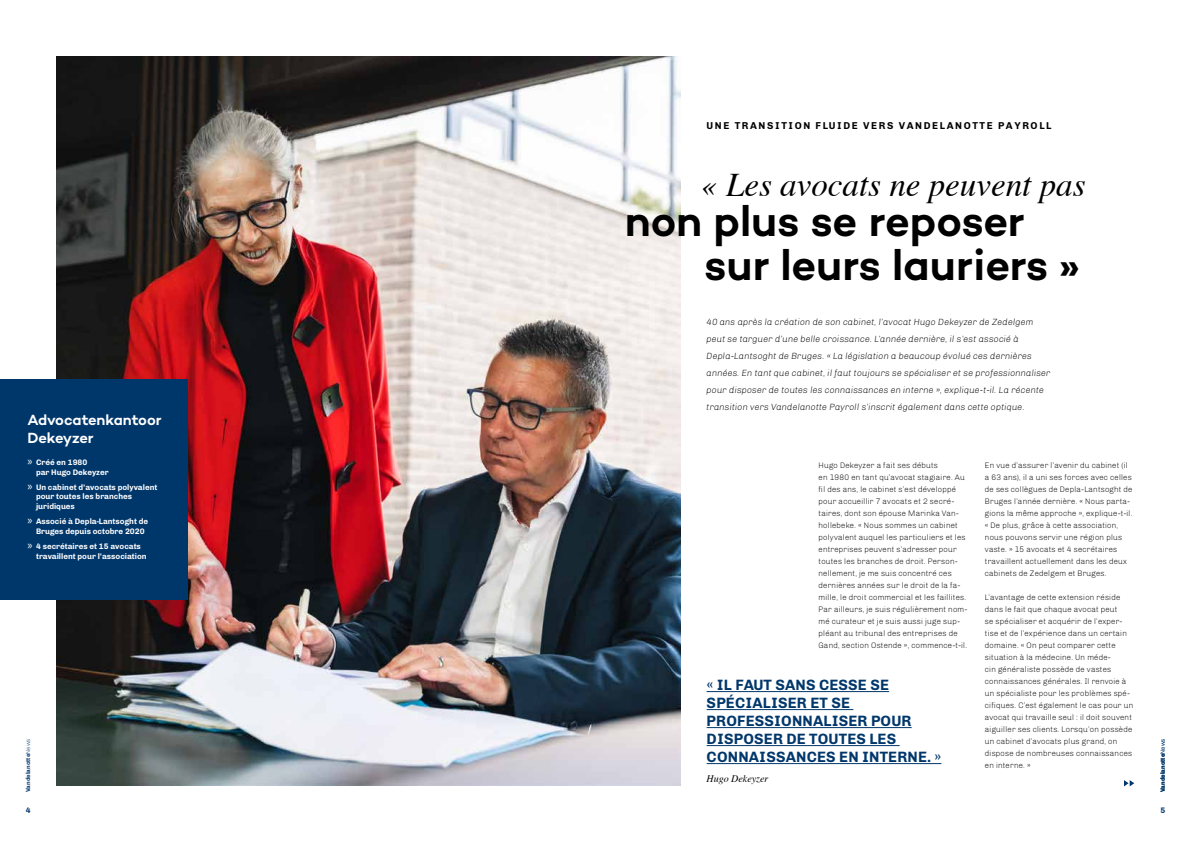
<style>
.page{position:relative;width:1191px;height:842px;background:#fff}
.page>*{position:absolute;margin:0;border:0;box-sizing:border-box;transform-origin:0 0}
.t1{font:600 43.7px/44px "Campton";letter-spacing:-.005em;color:#000}
.t2{font:italic 33px "Times";color:#000}
.t3{font:700 15px/18px "Chivo";letter-spacing:.01em;color:#00376b}
.t4{font:600 15px/18px "Campton";letter-spacing:-.01em;color:#fff}
.t5{font:700 10px "Chivo";letter-spacing:.16em;color:#000}
.t6{font:italic 10px "Times";color:#000}
.t7{font:italic 300 9px/17px "Chivo";color:#000}
.t8{font:300 8px/12px "Chivo";color:#000}
.t9{font:700 8px/10px "Chivo";color:#fff}
.t10{font:700 8px "Chivo";color:#00376b}
.t11{font:700 6px "Chivo";color:#00376b}
.s1{font-family:"Myriad Pro";font-weight:400;font-size:12px}
.s2{font-weight:300}
</style>
<div class="page">
<img style="left:57px;top:57px;width:623px;height:728px">
<div style="left:0;top:379px;width:187px;height:221px;background:#00376b"></div>
<svg style="left:1124px;top:780px;width:10px;height:6px"></svg>
<hr style="left:706px;top:691px;width:183px;height:1px;background:#00376b">
<hr style="left:706px;top:709px;width:147px;height:1px;background:#00376b">
<hr style="left:706px;top:727px;width:205px;height:1px;background:#00376b">
<hr style="left:706px;top:745px;width:193px;height:1px;background:#00376b">
<hr style="left:706px;top:763px;width:235px;height:1px;background:#00376b">
<p class="t5" style="left:706px;top:120px;width:346px">UNE TRANSITION FLUIDE VERS VANDELANOTTE PAYROLL</p>
<h2 class="t2" style="left:701px;top:156px;width:386px">« Les avocats ne peuvent pas</h2>
<h1 class="t1" style="left:704px;top:198px;width:377px;text-indent:-80px">non plus se reposer sur leurs lauriers »</h1>
<p class="t7" style="left:706px;top:314px;width:346px">40 ans après la création de son cabinet, l’avocat Hugo Dekeyzer de Zedelgem peut se targuer d’une belle croissance. L’année dernière, il s’est associé à Depla-Lantsoght de Bruges. « La législation a beaucoup évolué ces dernières années. En tant que cabinet, il faut toujours se spécialiser et se professionnaliser pour disposer de toutes les connaissances en interne », explique-t-il. La récente transition vers Vandelanotte Payroll s’inscrit également dans cette optique.</p>
<h3 class="t4" style="left:28px;top:411px;width:136px">Advocatenkantoor<br>Dekeyzer</h3>
<p class="t9" style="left:36px;top:457px;width:74px;text-indent:-9px"><span class="s1">»</span> Créé en 1980<br>par Hugo Dekeyzer</p>
<p class="t9" style="left:36px;top:482px;width:123px;text-indent:-9px"><span class="s1">»</span> Un cabinet d’avocats polyvalent pour toutes les branches juridiques</p>
<p class="t9" style="left:36px;top:517px;width:114px;text-indent:-9px"><span class="s1">»</span> Associé à Depla-Lantsoght de<br>Bruges depuis octobre 2020</p>
<p class="t9" style="left:36px;top:542px;width:112px;text-indent:-9px"><span class="s1">»</span> 4 secrétaires et 15 avocats travaillent pour l’association</p>
<p class="t8" style="left:818px;top:459px;width:151px">Hugo Dekeyzer a fait ses débuts<br>en 1980 en tant qu’avocat stagiaire. Au fil des ans, le cabinet s’est développé pour accueillir 7 avocats et 2 secré&shy;taires, dont son épouse Marinka Van&shy;hollebeke. « Nous sommes un cabinet polyvalent auquel les particuliers et les entreprises peuvent s’adresser pour toutes les branches de droit. Person&shy;nellement, je me suis concentré ces dernières années sur le droit de la fa&shy;mille, le droit commercial et les faillites.<br>Par ailleurs, je suis régulièrement nom&shy;mé curateur et je suis aussi juge sup&shy;pléant au tribunal des entreprises de Gand, section Ostende », commence-t-il.</p>
<p class="t8" style="left:985px;top:459px;width:149px">En vue d’assurer l’avenir du cabinet (il a 63 ans), il a uni ses forces avec celles de ses collègues de Depla-Lantsoght de Bruges l’année dernière. « Nous parta&shy;gions la même approche », explique-t-il. « De plus, grâce à cette association, nous pouvons servir une région plus vaste. » 15 avocats et 4 secrétaires travaillent actuellement dans les deux cabinets de Zedelgem et Bruges.</p>
<p class="t8" style="left:985px;top:591px;width:150px">L’avantage de cette extension réside dans le fait que chaque avocat peut<br>se spécialiser et acquérir de l’exper&shy;tise et de l’expérience dans un certain domaine. « On peut comparer cette situation à la médecine. Un méde-<br>cin généraliste possède de vastes connaissances générales. Il renvoie à un spécialiste pour les problèmes spé&shy;cifiques. C’est également le cas pour un avocat qui travaille seul : il doit souvent aiguiller ses clients. Lorsqu’on possède un cabinet d’avocats plus grand, on dispose de nombreuses connaissances en interne. »</p>
<h3 class="t3" style="left:706px;top:675px;width:236px">« IL FAUT SANS CESSE SE<br>SPÉCIALISER ET SE<br>PROFESSIONNALISER POUR<br>DISPOSER DE TOUTES LES<br>CONNAISSANCES EN INTERNE. »</h3>
<p class="t6" style="left:706px;top:769px;width:63px">Hugo Dekeyzer</p>
<p class="t11" style="left:24px;top:792px;width:55px;rotate:-90deg">Vandelanotte<span class="s2">News</span></p>
<p class="t11" style="left:1159px;top:792px;width:55px;rotate:-90deg">Vandelanotte<span class="s2">News</span></p>
<p class="t10" style="left:26px;top:806px;width:6px">4</p>
<p class="t10" style="left:1160px;top:806px;width:6px">5</p>
</div>
